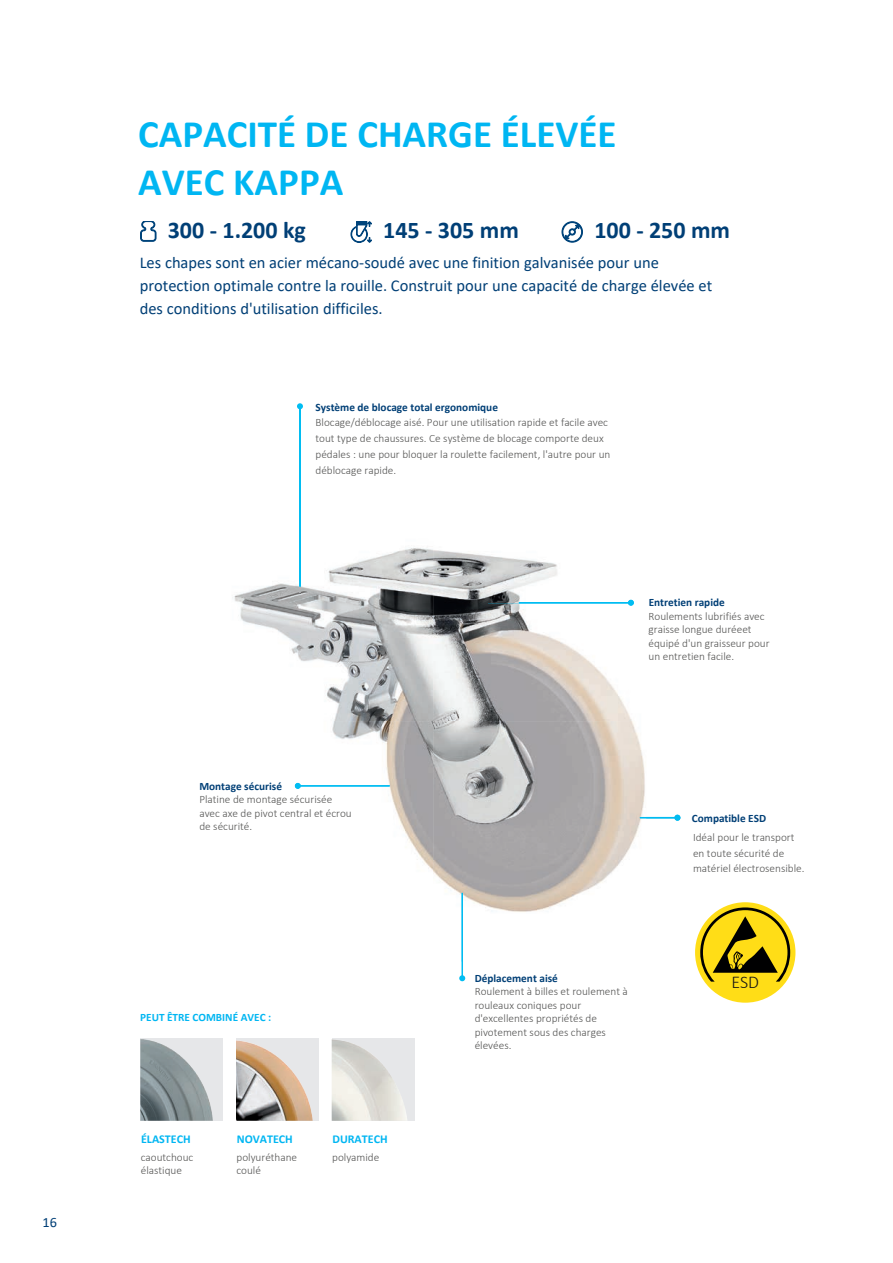
<style>
.page{position:relative;width:893px;height:1263px;background:#fff}
.page>*{position:absolute;margin:0;border:0;box-sizing:border-box;transform-origin:0 0}
.t1{font:700 39px/47.7px "Calibri";color:#00b6f2}
.t2{font:700 24px "Calibri";color:#003f76}
.t3{font:300 18px "Calibri";color:#171615}
.t4{font:16.5px/23.1px "Calibri";color:#003f76}
.t5{font:14.25px "Calibri";color:#003f76}
.t6{font:700 12px "Calibri";color:#00b6f2}
.t7{font:300 11.25px/13.5px "Calibri";color:#545453}
.t8{font:700 11.25px "Calibri";color:#003f76}
.t9{font:700 11.25px "Calibri";color:#00b6f2}
</style>
<div class="page">
<svg style="left:140px;top:221px;width:16px;height:21px"></svg>
<svg style="left:351px;top:221px;width:21px;height:22px"></svg>
<svg style="left:562px;top:221px;width:21px;height:22px"></svg>
<hr style="left:461px;top:892px;width:2px;height:87px;background:#01bdf2">
<svg style="left:459px;top:975px;width:6px;height:6px"></svg>
<hr style="left:299px;top:406px;width:2px;height:187px;background:#01bdf2">
<svg style="left:297px;top:403px;width:6px;height:6px"></svg>
<div style="left:140px;top:1038px;width:83px;height:83px;background:#e6e7e9"></div>
<img style="left:140px;top:1039px;width:73px;height:82px">
<div style="left:236px;top:1038px;width:83px;height:83px;background:#e6e7e9"></div>
<img style="left:236px;top:1040px;width:77px;height:81px">
<div style="left:332px;top:1038px;width:83px;height:83px;background:#e6e7e9"></div>
<img style="left:332px;top:1039px;width:75px;height:82px">
<img style="left:232px;top:548px;width:414px;height:364px">
<img style="left:488px;top:602px;width:140px;height:1px">
<svg style="left:628px;top:600px;width:6px;height:6px"></svg>
<img style="left:461px;top:892px;width:2px;height:70px">
<img style="left:299px;top:548px;width:2px;height:45px">
<img style="left:301px;top:785px;width:89px;height:2px">
<svg style="left:295px;top:783px;width:6px;height:6px"></svg>
<img style="left:232px;top:781px;width:51px;height:12px">
<img style="left:232px;top:799px;width:44px;height:12px">
<img style="left:232px;top:817px;width:41px;height:12px">
<img style="left:640px;top:817px;width:34px;height:1px">
<svg style="left:674px;top:815px;width:6px;height:6px"></svg>
<div style="left:695px;top:902px;width:100px;height:101px;background:#ffdd17;border-radius:50%"></div>
<svg style="left:700px;top:907px;width:90px;height:75px"></svg>
<p class="t5" style="left:43px;top:1212px;width:16px">16</p>
<h1 class="t1" style="left:138px;top:110px;width:480px">CAPACITÉ DE CHARGE ÉLEVÉE<br>AVEC KAPPA</h1>
<h2 class="t2" style="left:168px;top:213px;width:140px">300 - 1.200 kg</h2>
<h2 class="t2" style="left:383px;top:213px;width:137px">145 - 305 mm</h2>
<h2 class="t2" style="left:594px;top:213px;width:137px">100 - 250 mm</h2>
<h3 class="t4" style="left:140px;top:250px;width:574px">Les chapes sont en acier mécano-soudé avec une finition galvanisée pour une protection optimale contre la rouille. Construit pour une capacité de charge élevée et des conditions d'utilisation difficiles.</h3>
<p class="t8" style="left:316px;top:399px;width:184px">Système de blocage total ergonomique</p>
<p class="t7" style="left:316px;top:415px;width:296px;line-height:15.9px">Blocage/déblocage aisé. Pour une utilisation rapide et facile avec tout type de chaussures. Ce système de blocage comporte deux pédales : une pour bloquer la roulette facilement, l'autre pour un déblocage rapide.</p>
<p class="t8" style="left:199px;top:778px;width:84px">Montage sécurisé</p>
<p class="t7" style="left:199px;top:793px;width:154px">Platine de montage sécurisée avec axe de pivot central et écrou de sécurité.</p>
<p class="t9" style="left:140px;top:1009px;width:133px">PEUT ÊTRE COMBINÉ AVEC :</p>
<p class="t6" style="left:141px;top:1131px;width:51px">ÉLASTECH</p>
<p class="t6" style="left:237px;top:1131px;width:58px">NOVATECH</p>
<p class="t6" style="left:332px;top:1131px;width:57px">DURATECH</p>
<p class="t7" style="left:141px;top:1150px;width:54px">caoutchouc élastique</p>
<p class="t7" style="left:236px;top:1150px;width:62px">polyuréthane coulé</p>
<p class="t7" style="left:332px;top:1150px;width:49px">polyamide</p>
<p class="t8" style="left:649px;top:594px;width:78px">Entretien rapide</p>
<p class="t7" style="left:648px;top:609px;width:123px">Roulements lubrifiés avec graisse longue duréeet équipé d'un graisseur pour un entretien facile.</p>
<p class="t8" style="left:475px;top:970px;width:85px">Déplacement aisé</p>
<p class="t7" style="left:475px;top:984px;width:155px">Roulement à billes et roulement à rouleaux coniques pour d'excellentes propriétés de pivotement sous des charges élevées.</p>
<p class="t8" style="left:692px;top:810px;width:76px">Compatible ESD</p>
<p class="t7" style="left:693px;top:829px;width:113px;line-height:15.8px">Idéal pour le transport en toute sécurité de matériel électrosensible.</p>
<h3 class="t3" style="left:731px;top:971px;width:29px">ESD</h3>
</div>
